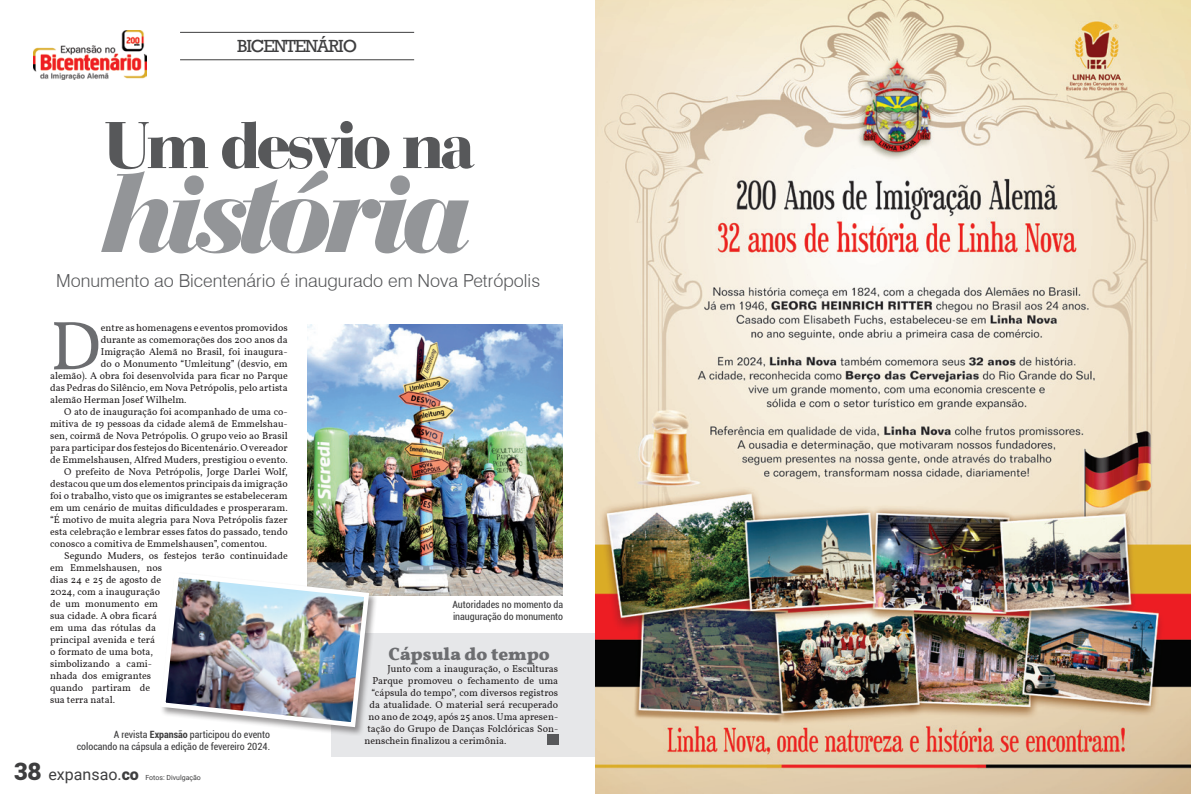
<style>
.page{position:relative;width:1191px;height:794px;background:#fff}
.page>*{position:absolute;margin:0;border:0;box-sizing:border-box;transform-origin:0 0}
.Pré-formatação_HTML{font:italic 900 117px "Bauer Bodoni BT";letter-spacing:-.06em;color:#939598}
.Pré-formatação_HTML-2{font:69.3px "Vollkorn";color:#6c6d70}
.Pré-formatação_HTML-3{font:900 69px "Bauer Bodoni BT";letter-spacing:-.06em;color:#57585a}
.Pré-formatação_HTML-4{font:900 24px "Roboto";color:#3e3e3f}
.Pré-formatação_HTML-5{font:300 18px "Swiss 721 BT";color:#57585a}
.Pré-formatação_HTML-6{font:700 18px "Vollkorn";color:#6c6d70}
.Pré-formatação_HTML-7{font:18px "Rockwell";letter-spacing:-.06em;color:#3e3e3f}
.Pré-formatação_HTML-8{font:16px "Roboto";color:#3e3e3f}
.Pré-formatação_HTML-9{font:10px/12px "Vollkorn";color:#231f20;text-align:justify}
.Pré-formatação_HTML-10{font:condensed 10px/12px "Roboto";color:#3e3e3f;text-align:right}
.Pré-formatação_HTML-11{font:7px "Roboto";color:#3e3e3f}
.s1{font-weight:700}
.s2{font-weight:900}
</style>
<div class="page">
<div style="left:331px;top:633px;width:264px;height:123px;background:#e6e7e9"></div>
<hr style="left:180px;top:32px;width:234px;height:1px;background:#3e3e3f">
<hr style="left:180px;top:60px;width:234px;height:1px;background:#3e3e3f">
<img style="left:33px;top:30px;width:114px;height:50px">
<img style="left:308px;top:324px;width:255px;height:271px">
<div style="left:159px;top:571px;width:219px;height:165px;background:#231f20;opacity:.45"></div>
<img style="left:159px;top:570px;width:213px;height:159px">
<div style="left:547px;top:734px;width:11px;height:10px;background:#57585a"></div>
<img style="left:595px;top:0;width:596px;height:794px">
<p class="Pré-formatação_HTML-7" style="left:237px;top:36px;width:122px">BICENTENÁRIO</p>
<p class="Pré-formatação_HTML-3" style="left:104px;top:102px;width:372px">Um desvio na</p>
<p class="Pré-formatação_HTML" style="left:105px;top:140px;width:370px">história</p>
<p class="Pré-formatação_HTML-5" style="left:56px;top:270px;width:485px">Monumento ao Bicentenário é inaugurado em Nova Petrópolis</p>
<p class="Pré-formatação_HTML-2" style="left:50px;top:301px;width:52px">D</p>
<p class="Pré-formatação_HTML-9" style="left:101px;top:322px;width:188px">entre as homenagens e eventos promovidos</p>
<p class="Pré-formatação_HTML-9" style="left:101px;top:334px;width:188px">durante as comemorações dos 200 anos da</p>
<p class="Pré-formatação_HTML-9" style="left:101px;top:346px;width:188px">Imigração Alemã no Brasil, foi inaugura-</p>
<p class="Pré-formatação_HTML-9" style="left:101px;top:358px;width:188px">do o Monumento “Umleitung” (desvio, em</p>
<p class="Pré-formatação_HTML-9" style="left:50px;top:370px;width:239px">alemão). A obra foi desenvolvida para ficar no Parque</p>
<p class="Pré-formatação_HTML-9" style="left:50px;top:382px;width:239px">das Pedras do Silêncio, em Nova Petrópolis, pelo artista</p>
<p class="Pré-formatação_HTML-9" style="left:50px;top:394px;width:138px">alemão Herman Josef Wilhelm.</p>
<p class="Pré-formatação_HTML-9" style="left:50px;top:406px;width:239px;text-indent:14px">O ato de inauguração foi acompanhado de uma co&shy;mitiva de 19 pessoas da cidade alemã de Emmelshau&shy;sen, coirmã de Nova Petrópolis. O grupo veio ao Brasil para participar dos festejos do Bicentenário. O vereador de Emmelshausen, Alfred Muders, prestigiou o evento.</p>
<p class="Pré-formatação_HTML-9" style="left:50px;top:466px;width:239px;text-indent:14px">O prefeito de Nova Petrópolis, Jorge Darlei Wolf, destacou que um dos elementos principais da imigração foi o trabalho, visto que os imigrantes se estabeleceram em um cenário de muitas dificuldades e prosperaram. “É motivo de muita alegria para Nova Petrópolis fazer esta celebração e lembrar esses fatos do passado, tendo conosco a comitiva de Emmelshausen”, comentou.</p>
<p class="Pré-formatação_HTML-9" style="left:50px;top:550px;width:239px;text-align:left;text-indent:14px">Segundo Muders, os festejos terão continuidade em Emmelshausen, nos<br>dias 24 e 25 de agosto de<br>2024, com a inauguração<br>de um monumento em<br>sua cidade. A obra ficará<br>em uma das rótulas da<br>principal avenida e terá<br>o formato de uma bota,<br>simbolizando a cami-<br>nhada dos emigrantes<br>quando partiram de<br>sua terra natal.</p>
<p class="Pré-formatação_HTML-10" style="left:452px;top:598px;width:112px">Autoridades no momento da</p>
<p class="Pré-formatação_HTML-10" style="left:453px;top:610px;width:112px">inauguração do monumento</p>
<p class="Pré-formatação_HTML-6" style="left:388px;top:643px;width:163px">Cápsula do tempo</p>
<p class="Pré-formatação_HTML-9" style="left:387px;top:663px;width:172px">Junto com a inauguração, o Esculturas</p>
<p class="Pré-formatação_HTML-9" style="left:372px;top:675px;width:187px">Parque promoveu o fechamento de uma</p>
<p class="Pré-formatação_HTML-9" style="left:371px;top:687px;width:188px">“cápsula do tempo”, com diversos registros</p>
<p class="Pré-formatação_HTML-9" style="left:369px;top:699px;width:190px">da atualidade. O material será recuperado</p>
<p class="Pré-formatação_HTML-9" style="left:368px;top:711px;width:191px">no ano de 2049, após 25 anos. Uma apresen-</p>
<p class="Pré-formatação_HTML-9" style="left:367px;top:723px;width:192px">tação do Grupo de Danças Folclóricas Son-</p>
<p class="Pré-formatação_HTML-9" style="left:364px;top:735px;width:143px">nenschein finalizou a cerimônia.</p>
<p class="Pré-formatação_HTML-10" style="left:77px;top:728px;width:195px">A revista <span class="s1">Expansão</span> participou do evento colocando na cápsula a edição de fevereiro 2024.</p>
<p class="Pré-formatação_HTML-4" style="left:14px;top:754px;width:29px">38</p>
<p class="Pré-formatação_HTML-8" style="left:48px;top:763px;width:92px">expansao.<span class="s2">co</span></p>
<p class="Pré-formatação_HTML-11" style="left:145px;top:773px;width:57px">Fotos: Divulgação</p>
</div>
